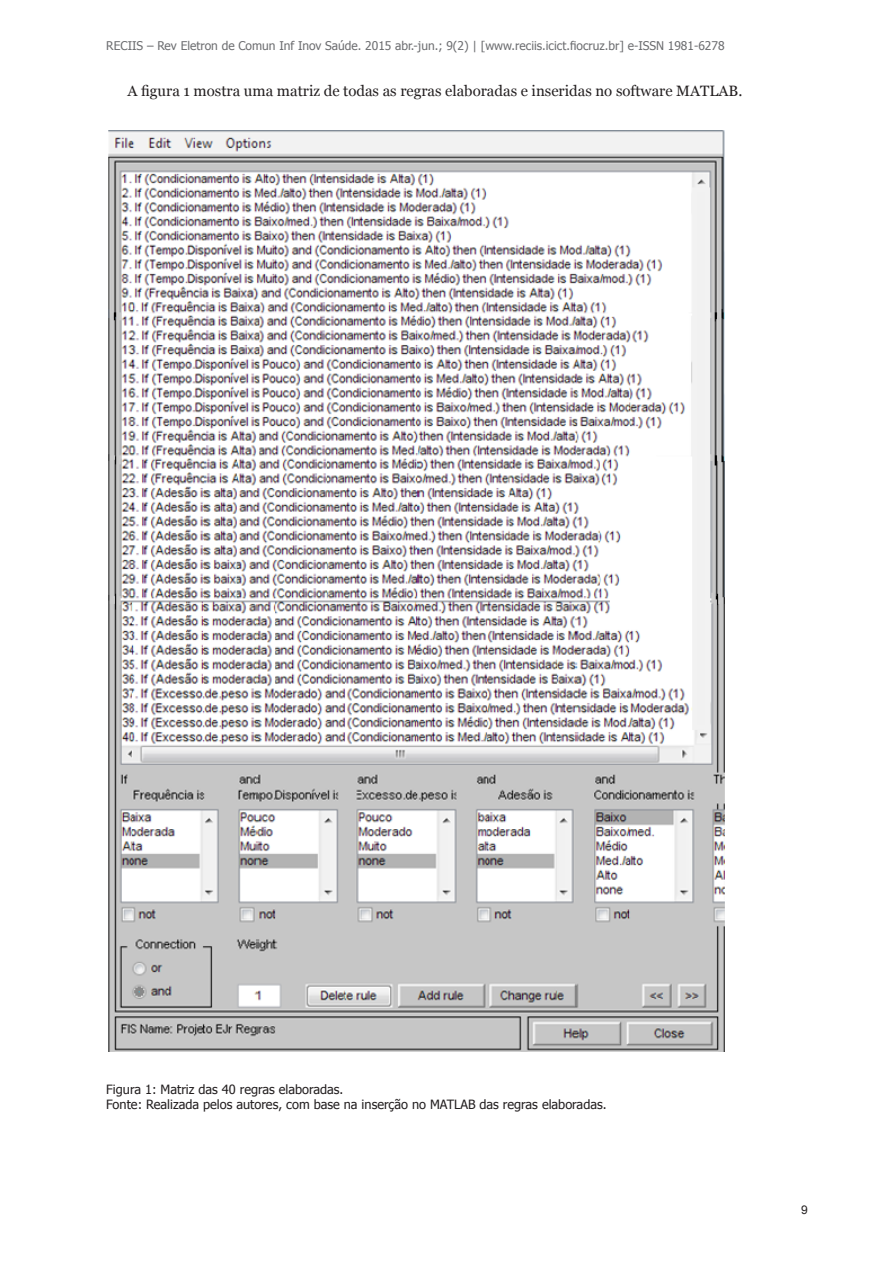
<style>
.page{position:relative;width:893px;height:1263px;background:#fff}
.page>*{position:absolute;margin:0;border:0;box-sizing:border-box;transform-origin:0 0}
.corpo-texto{font:15px "Georgia";color:#231f20}
.legenda{font:12.75px/15px "Tahoma";color:#231f20}
.t1{font:12px "Tahoma";color:#6c6d70}
.t2{font:12px "Arial";color:#231f20}
</style>
<div class="page">
<img style="left:108px;top:130px;width:617px;height:921px">
<p class="t1" style="left:106px;top:38px;width:620px">RECIIS – Rev Eletron de Comun Inf Inov Saúde. 2015 abr.-jun.; 9(2) | [www.reciis.icict.fiocruz.br] e-ISSN 1981-6278</p>
<p class="corpo-texto" style="left:128px;top:82px;width:616px">A figura 1 mostra uma matriz de todas as regras elaboradas e inseridas no software MATLAB.</p>
<p class="legenda" style="left:106px;top:1081px;width:502px">Figura 1: Matriz das 40 regras elaboradas.<br>Fonte: Realizada pelos autores, com base na inserção no MATLAB das regras elaboradas.</p>
<p class="t2" style="left:801px;top:1202px;width:8px">9</p>
</div>
